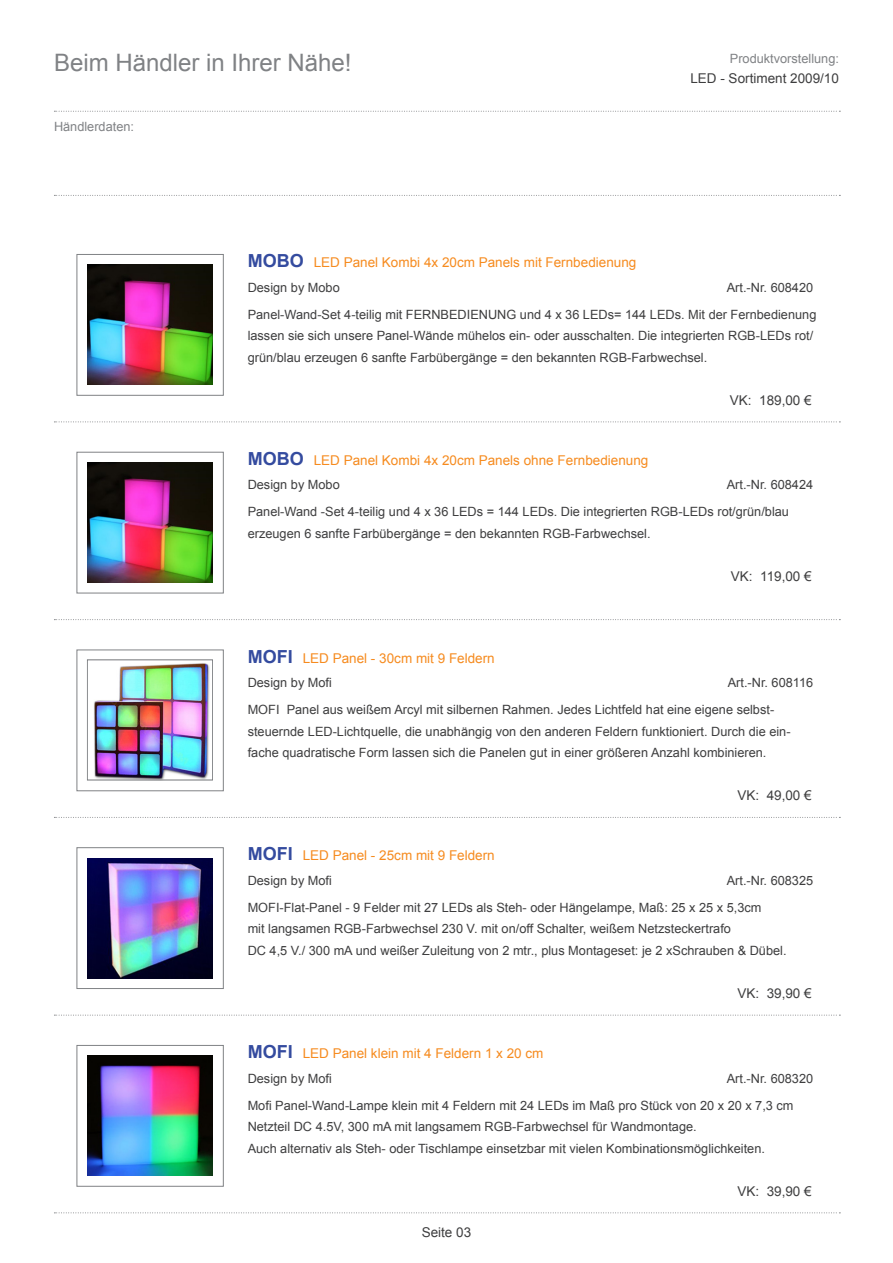
<style>
.page{position:relative;width:893px;height:1263px;background:#fff}
.page>*{position:absolute;margin:0;border:0;box-sizing:border-box;transform-origin:0 0}
.t1{font:24px "Arial";color:#808285}
.t2{font:13.5px "Arial";color:#f68b1f}
.t3{font:13.5px "Arial";color:#3e3e3f}
.t4{font:12.75px/21.6px "Arial";color:#3e3e3f}
.t5{font:12.75px "Arial";color:#808285}
.s1{font-weight:700;font-size:18px;color:#344b9f}
</style>
<div class="page">
<svg style="left:54px;top:195px;width:786px;height:1px"></svg>
<svg style="left:54px;top:111px;width:786px;height:1px"></svg>
<svg style="left:54px;top:619px;width:786px;height:1px"></svg>
<svg style="left:54px;top:817px;width:786px;height:1px"></svg>
<svg style="left:54px;top:1015px;width:786px;height:1px"></svg>
<svg style="left:54px;top:1212px;width:786px;height:1px"></svg>
<div style="left:77px;top:649px;width:147px;height:142px;border:1px solid #808285"></div>
<img style="left:94px;top:663px;width:116px;height:115px">
<div style="left:87px;top:660px;width:126px;height:120px;border:1px solid #808285"></div>
<div style="left:77px;top:1045px;width:147px;height:142px;border:1px solid #808285"></div>
<img style="left:88px;top:1056px;width:125px;height:120px">
<div style="left:77px;top:847px;width:147px;height:142px;border:1px solid #808285"></div>
<img style="left:88px;top:858px;width:125px;height:120px">
<div style="left:77px;top:452px;width:147px;height:141px;border:1px solid #808285"></div>
<img style="left:88px;top:462px;width:125px;height:121px">
<svg style="left:54px;top:421px;width:786px;height:1px"></svg>
<div style="left:77px;top:254px;width:147px;height:142px;border:1px solid #808285"></div>
<img style="left:88px;top:265px;width:125px;height:120px">
<h1 class="t1" style="left:54px;top:47px;width:299px">Beim Händler in Ihrer Nähe!</h1>
<p class="t5" style="left:54px;top:118px;width:82px">Händlerdaten:</p>
<p class="t5" style="left:730px;top:50px;width:111px">Produktvorstellung:</p>
<p class="t3" style="left:690px;top:69px;width:150px">LED - Sortiment 2009/10</p>
<p class="t2" style="left:248px;top:254px;width:390px"><span class="s1">MOBO</span> LED Panel Kombi 4x 20cm Panels mit Fernbedienung</p>
<p class="t4" style="left:248px;top:303px;width:570px">Panel-Wand-Set 4-teilig mit FERNBEDIENUNG und 4 x 36 LEDs= 144 LEDs. Mit der Fernbedienung lassen sie sich unsere Panel-Wände mühelos ein- oder ausschalten. Die integrierten RGB-LEDs rot/ grün/blau erzeugen 6 sanfte Farbübergänge = den bekannten RGB-Farbwechsel.</p>
<p class="t3" style="left:730px;top:391px;width:83px">VK: 189,00 €</p>
<p class="t4" style="left:248px;top:276px;width:94px">Design by Mobo</p>
<p class="t4" style="left:727px;top:276px;width:88px">Art.-Nr. 608420</p>
<p class="t2" style="left:248px;top:451px;width:402px"><span class="s1">MOBO</span> LED Panel Kombi 4x 20cm Panels ohne Fernbedienung</p>
<p class="t4" style="left:248px;top:501px;width:543px">Panel-Wand -Set 4-teilig und 4 x 36 LEDs = 144 LEDs. Die integrierten RGB-LEDs rot/grün/blau erzeugen 6 sanfte Farbübergänge = den bekannten RGB-Farbwechsel.</p>
<p class="t3" style="left:731px;top:567px;width:82px">VK: 119,00 €</p>
<p class="t4" style="left:248px;top:474px;width:94px">Design by Mobo</p>
<p class="t4" style="left:727px;top:474px;width:88px">Art.-Nr. 608424</p>
<p class="t2" style="left:248px;top:649px;width:249px"><span class="s1">MOFI</span> LED Panel - 30cm mit 9 Feldern</p>
<p class="t4" style="left:248px;top:672px;width:86px">Design by Mofi</p>
<p class="t4" style="left:728px;top:672px;width:87px">Art.-Nr. 608116</p>
<p class="t4" style="left:248px;top:699px;width:544px">MOFI Panel aus weißem Arcyl mit silbernen Rahmen. Jedes Lichtfeld hat eine eigene selbst&shy;steuernde LED-Lichtquelle, die unabhängig von den anderen Feldern funktioniert. Durch die ein&shy;fache quadratische Form lassen sich die Panelen gut in einer größeren Anzahl kombinieren.</p>
<p class="t3" style="left:737px;top:787px;width:76px">VK: 49,00 €</p>
<p class="t2" style="left:248px;top:847px;width:249px"><span class="s1">MOFI</span> LED Panel - 25cm mit 9 Feldern</p>
<p class="t4" style="left:248px;top:870px;width:86px">Design by Mofi</p>
<p class="t4" style="left:727px;top:870px;width:88px">Art.-Nr. 608325</p>
<p class="t4" style="left:248px;top:897px;width:540px">MOFI-Flat-Panel - 9 Felder mit 27 LEDs als Steh- oder Hängelampe, Maß: 25 x 25 x 5,3cm<br>mit langsamen RGB-Farbwechsel 230 V. mit on/off Schalter, weißem Netzsteckertrafo<br>DC 4,5 V./ 300 mA und weißer Zuleitung von 2 mtr., plus Montageset: je 2 xSchrauben &amp; Dübel.</p>
<p class="t3" style="left:737px;top:984px;width:76px">VK: 39,90 €</p>
<p class="t2" style="left:248px;top:1044px;width:297px"><span class="s1">MOFI</span> LED Panel klein mit 4 Feldern 1 x 20 cm</p>
<p class="t4" style="left:248px;top:1067px;width:86px">Design by Mofi</p>
<p class="t4" style="left:727px;top:1067px;width:88px">Art.-Nr. 608320</p>
<p class="t4" style="left:248px;top:1094px;width:547px">Mofi Panel-Wand-Lampe klein mit 4 Feldern mit 24 LEDs im Maß pro Stück von 20 x 20 x 7,3 cm<br>Netzteil DC 4.5V, 300 mA mit langsamem RGB-Farbwechsel für Wandmontage.<br>Auch alternativ als Steh- oder Tischlampe einsetzbar mit vielen Kombinationsmöglichkeiten.</p>
<p class="t3" style="left:737px;top:1182px;width:76px">VK: 39,90 €</p>
<p class="t3" style="left:422px;top:1224px;width:51px">Seite 03</p>
</div>
